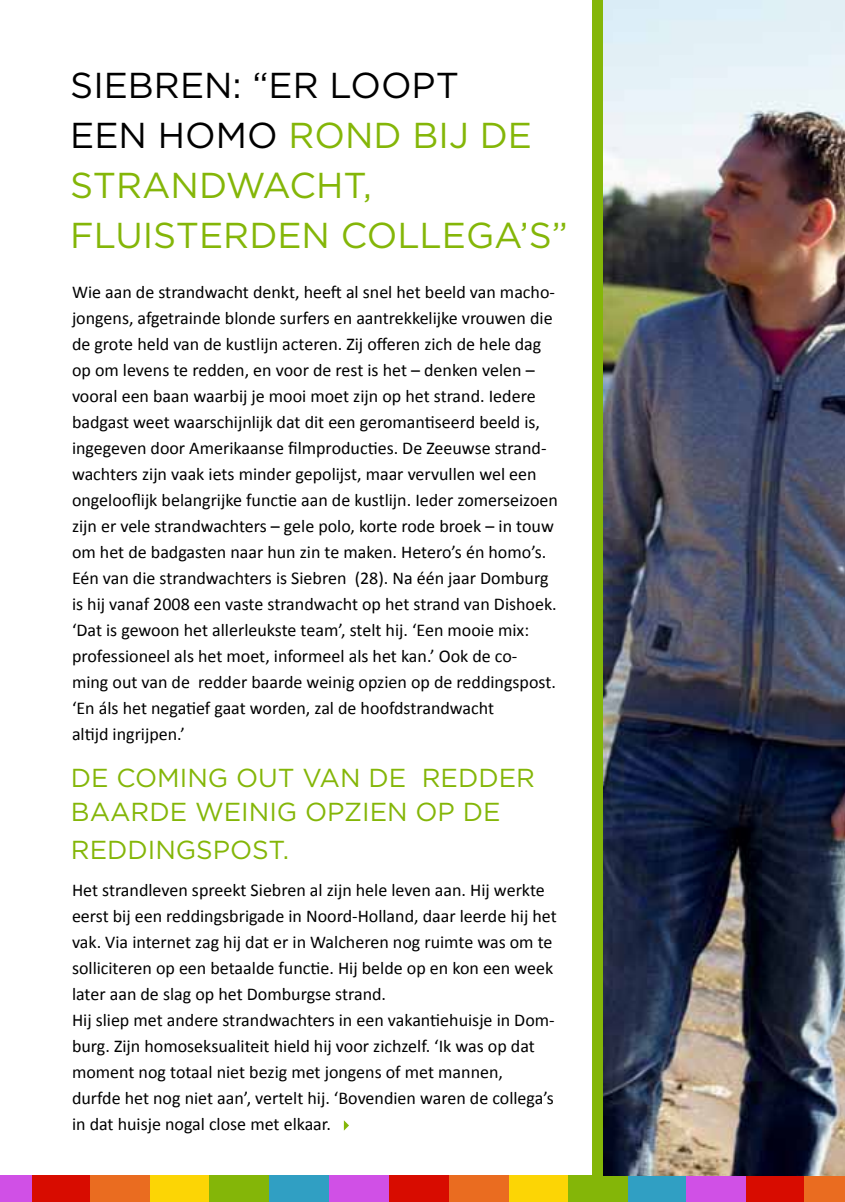
<style>
.page{position:relative;width:845px;height:1202px;background:#fff}
.page>*{position:absolute;margin:0;border:0;box-sizing:border-box;transform-origin:0 0}
.t1{font:36px/50px "Gotham HTF";color:#84b608}
.t2{font:26px/34px "Gotham HTF";color:#84b608}
.t3{font:18px/26px "Calibri";color:#000}
.s1{color:#000}
</style>
<div class="page">
<div style="left:389px;top:1175px;width:59px;height:27px;background:#d80c00"></div>
<div style="left:31px;top:1175px;width:60px;height:27px;background:#d80c00"></div>
<div style="left:746px;top:1175px;width:60px;height:27px;background:#d80c00"></div>
<div style="left:149px;top:1175px;width:60px;height:27px;background:#fcd505"></div>
<div style="left:508px;top:1175px;width:60px;height:27px;background:#fcd505"></div>
<div style="left:269px;top:1175px;width:60px;height:27px;background:#309fc3"></div>
<div style="left:628px;top:1175px;width:59px;height:27px;background:#309fc3"></div>
<div style="left:329px;top:1175px;width:60px;height:27px;background:#d050e6"></div>
<div style="left:0;top:1175px;width:31px;height:27px;background:#d050e6"></div>
<div style="left:686px;top:1175px;width:60px;height:27px;background:#d050e6"></div>
<div style="left:448px;top:1175px;width:60px;height:27px;background:#ea6c20"></div>
<div style="left:90px;top:1175px;width:60px;height:27px;background:#ea6c20"></div>
<div style="left:804px;top:1175px;width:41px;height:27px;background:#ea6c20"></div>
<div style="left:209px;top:1175px;width:60px;height:27px;background:#84b608"></div>
<div style="left:568px;top:1175px;width:60px;height:27px;background:#84b608"></div>
<div style="left:592px;top:0;width:66px;height:1175px;background:#84b608"></div>
<img style="left:604px;top:0;width:241px;height:1175px">
<svg style="left:344px;top:1120px;width:5px;height:11px"></svg>
<h1 class="t1" style="left:70px;top:60px;width:499px"><span class="s1">SI EBREN: “ER LOOPT<br>EEN HOMO</span> ROND BIJ DE<br>STRANDWAC HT,<br>FLUISTERDEN COLLEGA’S”</h1>
<p class="t3" style="left:72px;top:279px;width:487px">Wie aan de strandwacht denkt, heeft al snel het beeld van macho&shy;jongens, afgetrainde blonde surfers en aantrekkelijke vrouwen die de grote held van de kustlijn acteren. Zij offeren zich de hele dag op om levens te redden, en voor de rest is het – denken velen – vooral een baan waarbij je mooi moet zijn op het strand. Iedere badgast weet waarschijnlijk dat dit een geromantiseerd beeld is, ingegeven door Amerikaanse filmproducties. De Zeeuwse strand&shy;wachters zijn vaak iets minder gepolijst, maar vervullen wel een ongelooflijk belangrijke functie aan de kustlijn. Ieder zomerseizoen zijn er vele strandwachters – gele polo, korte rode broek – in touw om het de badgasten naar hun zin te maken. Hetero’s én homo’s.<br>Eén van die strandwachters is Siebren (28). Na één jaar Domburg is hij vanaf 2008 een vaste strandwacht op het strand van Dishoek. ‘Dat is gewoon het allerleukste team’, stelt hij. ‘Een mooie mix: professioneel als het moet, informeel als het kan.’ Ook de co&shy;ming out van de redder baarde weinig opzien op de reddingspost. ‘En áls het negatief gaat worden, zal de hoofdstrandwacht<br>altijd ingrijpen.’</p>
<h2 class="t2" style="left:71px;top:761px;width:465px">DE COMI NG OUT VAN DE REDDER<br>BAARDE WEI NIG OPZI EN OP DE</h2>
<h2 class="t2" style="left:71px;top:833px;width:220px">REDDI NGSPOST.</h2>
<p class="t3" style="left:72px;top:877px;width:486px">Het strandleven spreekt Siebren al zijn hele leven aan. Hij werkte eerst bij een reddingsbrigade in Noord-Holland, daar leerde hij het vak. Via internet zag hij dat er in Walcheren nog ruimte was om te solliciteren op een betaalde functie. Hij belde op en kon een week later aan de slag op het Domburgse strand.<br>Hij sliep met andere strandwachters in een vakantiehuisje in Dom&shy;burg. Zijn homoseksualiteit hield hij voor zichzelf. ‘Ik was op dat moment nog totaal niet bezig met jongens of met mannen,<br>durfde het nog niet aan’, vertelt hij. ‘Bovendien waren de collega’s in dat huisje nogal close met elkaar.</p>
</div>
